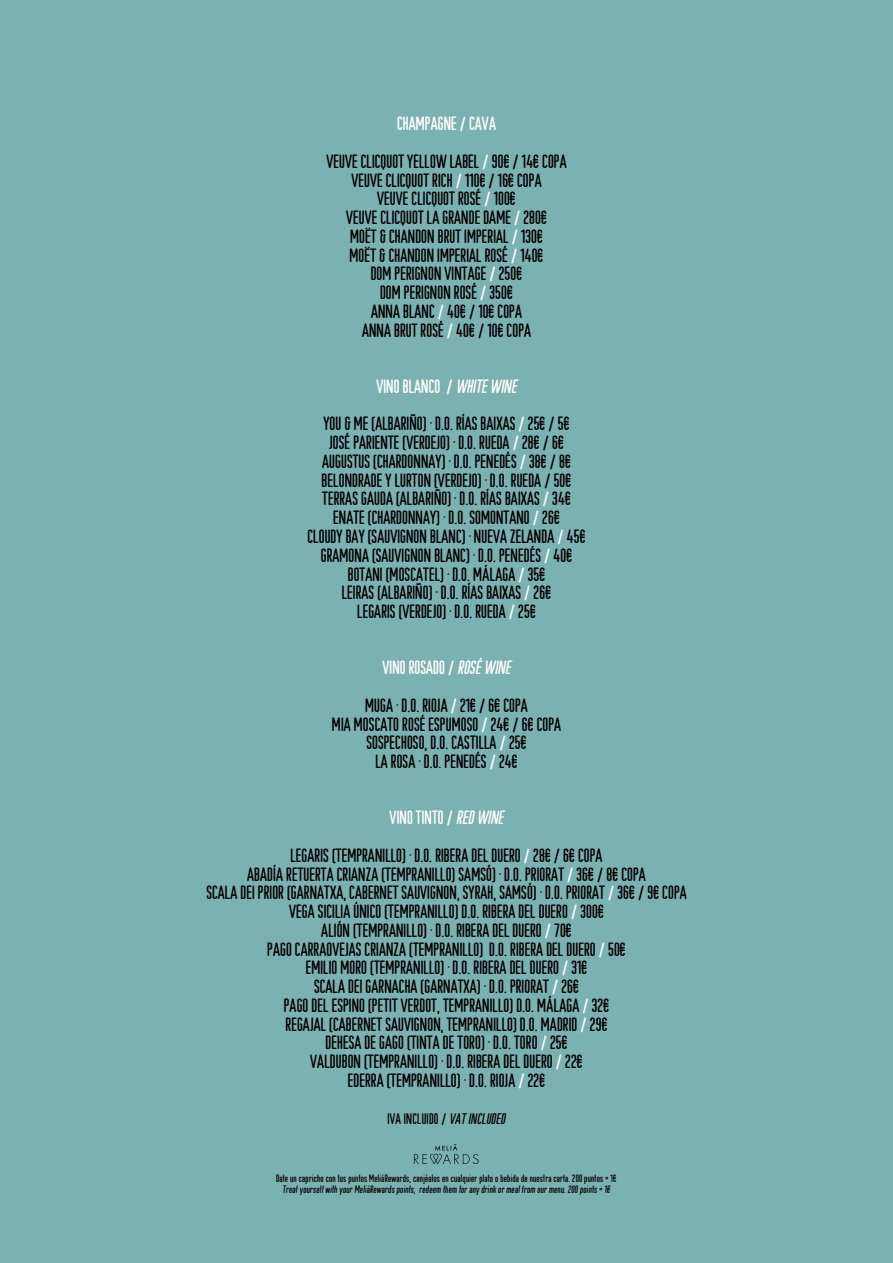
<style>
.page{position:relative;width:893px;height:1263px;background:#7cb1b3}
.page>*{position:absolute;margin:0;border:0;box-sizing:border-box;transform-origin:0 0}
.t1{font:18.75px/18.8px "Cst Berlin East Orig Round";letter-spacing:.01em;color:#000;text-align:center}
.t2{font:15px "Cst Berlin East Orig Round";letter-spacing:.02em;color:#000}
.t3{font:10.5px/10.5px "Cst Berlin East Orig Round";letter-spacing:.02em;color:#000;text-align:center}
.s1{color:#fff}
.s2{font-style:italic;color:#fff}
.s3{font-style:italic}
</style>
<div class="page">
<svg style="left:414px;top:1144px;width:65px;height:20px"></svg>
<p class="t1" style="left:326px;top:105px;width:242px;line-height:37.5px"><span class="s1">CHAMPAGNE / CAVA<br></span>VEUVE CLICQUOT YELLOW LABEL <span class="s1">/</span> 90€ / 14€ COPA</p>
<p class="t1" style="left:346px;top:170px;width:202px">VEUVE CLICQUOT RICH <span class="s1">/</span> 110€ / 16€ COPA<br>VEUVE CLICQUOT ROSÉ <span class="s1">/</span> 100€<br>VEUVE CLICQUOT LA GRANDE DAME <span class="s1">/</span> 280€<br>MOËT &amp; CHANDON BRUT IMPERIAL <span class="s1">/</span> 130€<br>MOËT &amp; CHANDON IMPERIAL ROSÉ <span class="s1">/</span> 140€<br>DOM PERIGNON VINTAGE <span class="s1">/</span> 250€<br>DOM PERIGNON ROSÉ <span class="s1">/</span> 350€<br>ANNA BLANC <span class="s1">/</span> 40€ / 10€ COPA<br>ANNA BRUT ROSÉ <span class="s1">/</span> 40€ / 10€ COPA</p>
<p class="t1" style="left:323px;top:367px;width:248px;line-height:37.5px"><span class="s1">VINO BLANCO /</span> <span class="s2">WHITEWINE<br></span>YOU &amp; ME (ALBARIÑO) · D.O. RÍAS BAIXAS <span class="s1">/</span> 25€ / 5€</p>
<p class="t1" style="left:307px;top:433px;width:279px">JOSÉ PARIENTE (VERDEJO) · D.O. RUEDA <span class="s1">/</span> 28€ / 6€ AUGUSTUS (CHARDONNAY) · D.O. PENEDÉS <span class="s1">/</span> 38€ / 8€ BELONDRADE Y LURTON (VERDEJO) · D.O. RUEDA / 50€ TERRAS GAUDA (ALBARIÑO) · D.O. RÍAS BAIXAS <span class="s1">/</span> 34€ ENATE (CHARDONNAY) · D.O. SOMONTANO <span class="s1">/</span> 26€<br>CLOUDY BAY (SAUVIGNON BLANC) · NUEVA ZELANDA <span class="s1">/</span> 45€ GRAMONA (SAUVIGNON BLANC) · D.O. PENEDÉS <span class="s1">/</span> 40€ BOTANI (MOSCATEL) · D.O. MÁLAGA <span class="s1">/</span> 35€<br>LEIRAS (ALBARIÑO) · D.O. RÍAS BAIXAS <span class="s1">/</span> 26€<br>LEGARIS (VERDEJO) · D.O. RUEDA <span class="s1">/</span> 25€</p>
<p class="t1" style="left:365px;top:648px;width:164px;line-height:37.5px"><span class="s1">VINO ROSADO /</span> <span class="s2">ROSÉWINE<br></span>MUGA · D.O. RIOJA <span class="s1">/</span> 21€ / 6€ COPA</p>
<p class="t1" style="left:332px;top:714px;width:230px">MIA MOSCATO ROSÉ ESPUMOSO <span class="s1">/</span> 24€ / 6€ COPA<br>SOSPECHOSO, D.O. CASTILLA <span class="s1">/</span> 25€<br>LA ROSA · D.O. PENEDÉS <span class="s1">/</span> 24€</p>
<p class="t1" style="left:290px;top:798px;width:313px;line-height:37.5px"><span class="s1">VINO TINTO /</span> <span class="s2">REDWINE<br></span>LEGARIS (TEMPRANILLO) · D.O. RIBERA DEL DUERO <span class="s1">/</span> 28€ / 6€ COPA</p>
<p class="t1" style="left:206px;top:864px;width:482px">ABADÍA RETUERTA CRIANZA (TEMPRANILLO) SAMSÓ) · D.O. PRIORAT <span class="s1">/</span> 36€ / 8€ COPA<br>SCALA DEI PRIOR (GARNATXA, CABERNET SAUVIGNON, SYRAH, SAMSÓ) · D.O. PRIORAT <span class="s1">/</span> 36€ / 9€ COPA VEGA SICILIA ÚNICO (TEMPRANILLO) D.O. RIBERA DEL DUERO <span class="s1">/</span> 300€<br>ALIÓN (TEMPRANILLO) · D.O. RIBERA DEL DUERO <span class="s1">/</span> 70€<br>PAGO CARRAOVEJAS CRIANZA (TEMPRANILLO) D.O. RIBERA DEL DUERO <span class="s1">/</span> 50€<br>EMILIO MORO (TEMPRANILLO) · D.O. RIBERA DEL DUERO <span class="s1">/</span> 31€<br>SCALA DEI GARNACHA (GARNATXA) · D.O. PRIORAT <span class="s1">/</span> 26€<br>PAGO DEL ESPINO (PETIT VERDOT, TEMPRANILLO) D.O. MÁLAGA <span class="s1">/</span> 32€<br>REGAJAL (CABERNET SAUVIGNON, TEMPRANILLO) D.O. MADRID <span class="s1">/</span> 29€<br>DEHESA DE GAGO (TINTA DE TORO) · D.O. TORO <span class="s1">/</span> 25€<br>VALDUBON (TEMPRANILLO) · D.O. RIBERA DEL DUERO <span class="s1">/</span> 22€<br>EDERRA (TEMPRANILLO) · D.O. RIOJA <span class="s1">/</span> 22€</p>
<p class="t2" style="left:387px;top:1110px;width:122px">IVA INCLUIDO / <span class="s3">VATINCLUDED</span></p>
<p class="t3" style="left:276px;top:1173px;width:342px">Date un capricho con tus puntos MeliáRewards, canjéalos en cualquier plato o bebida de nuestra carta. 200 puntos = 1€<br>Treatyourselfwith your MeliáRewards points, redeem them for any drink or mealfrom our menu.200 points = 1€</p>
</div>
